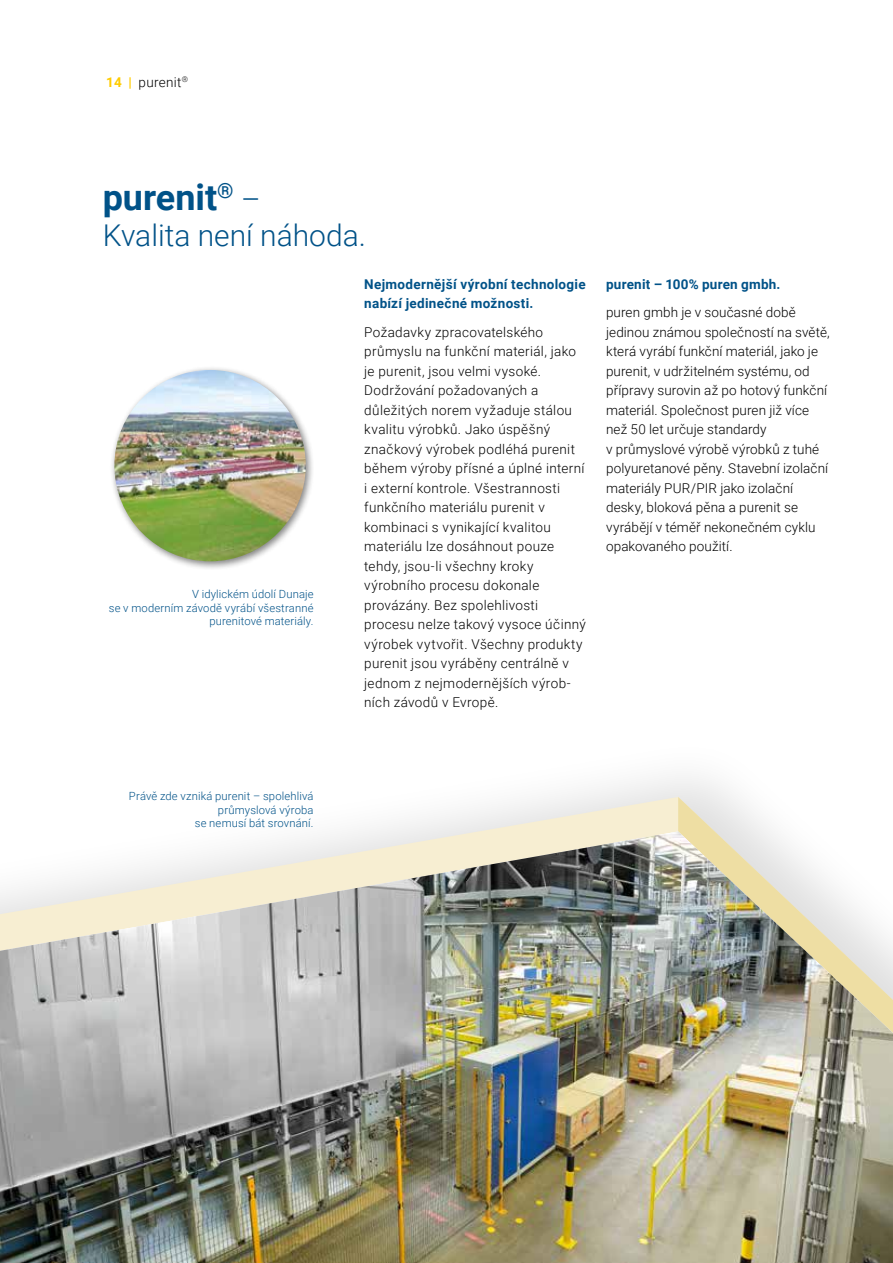
<style>
.page{position:relative;width:893px;height:1263px;background:#fff}
.page>*{position:absolute;margin:0;border:0;box-sizing:border-box;transform-origin:0 0}
.t1{font:700 36px "Roboto";color:#005288}
.t2{font:300 30px "Roboto";color:#005288}
.t3{font:300 13.5px/19.5px "Roboto";letter-spacing:.02em;color:#000}
.t4{font:700 13.5px/19.5px "Roboto";letter-spacing:.02em;color:#005288}
.t5{font:300 11.25px/13.5px "Roboto";letter-spacing:.015em;color:#005288;text-align:right}
.s1{font-weight:700;color:#fc0}
.s2{font-weight:300;font-size:30px}
</style>
<div class="page">
<svg style="left:365px;top:797px;width:313px;height:34px"></svg>
<svg style="left:678px;top:797px;width:93px;height:34px"></svg>
<img style="left:0;top:831px;width:893px;height:432px">
<div style="left:109px;top:365px;width:206px;height:205px;background:#000;opacity:.5"></div>
<img style="left:114px;top:370px;width:192px;height:191px;border-radius:96px">
<p class="t3" style="left:106px;top:72px;width:83px"><span class="s1">14 |</span> purenit<sup>®</sup></p>
<h1 class="t1" style="left:103px;top:172px;width:159px">purenit<sup>®</sup> <span class="s2">–</span></h1>
<h2 class="t2" style="left:103px;top:214px;width:265px">Kvalita není náhoda.</h2>
<p class="t5" style="left:109px;top:587px;width:206px">V idylickém údolí Dunaje<br>se v moderním závodě vyrábí všestranné purenitové materiály.</p>
<p class="t4" style="left:364px;top:274px;width:223px">Nejmodernější výrobní technologie nabízí jedinečné možnosti.</p>
<p class="t3" style="left:364px;top:322px;width:223px">Požadavky zpracovatelského průmyslu na funkční materiál, jako je purenit, jsou velmi vysoké.<br>Dodržování požadovaných a důležitých norem vyžaduje stálou kvalitu výrobků. Jako úspěšný značkový výrobek podléhá purenit během výroby přísné a úplné interní i externí kontrole. Všestrannosti funkčního materiálu purenit v kombinaci s vynikající kvalitou materiálu lze dosáhnout pouze tehdy, jsou-li všechny kroky výrobního procesu dokonale provázány. Bez spolehlivosti procesu nelze takový vysoce účinný výrobek vytvořit. Všechny produkty purenit jsou vyráběny centrálně v jednom z nejmodernějších výrob&shy;ních závodů v Evropě.</p>
<p class="t4" style="left:606px;top:274px;width:176px">purenit – 100% puren gmbh.</p>
<p class="t3" style="left:606px;top:302px;width:225px">puren gmbh je v současné době jedinou známou společností na světě, která vyrábí funkční materiál, jako je purenit, v udržitelném systému, od přípravy surovin až po hotový funkční materiál. Společnost puren již více než 50 let určuje standardy<br>v průmyslové výrobě výrobků z tuhé polyuretanové pěny. Stavební izolační materiály PUR/PIR jako izolační desky, bloková pěna a purenit se vyrábějí v téměř nekonečném cyklu opakovaného použití.</p>
<p class="t5" style="left:129px;top:789px;width:186px">Právě zde vzniká purenit – spolehlivá průmyslová výroba<br>se nemusí bát srovnání.</p>
</div>
